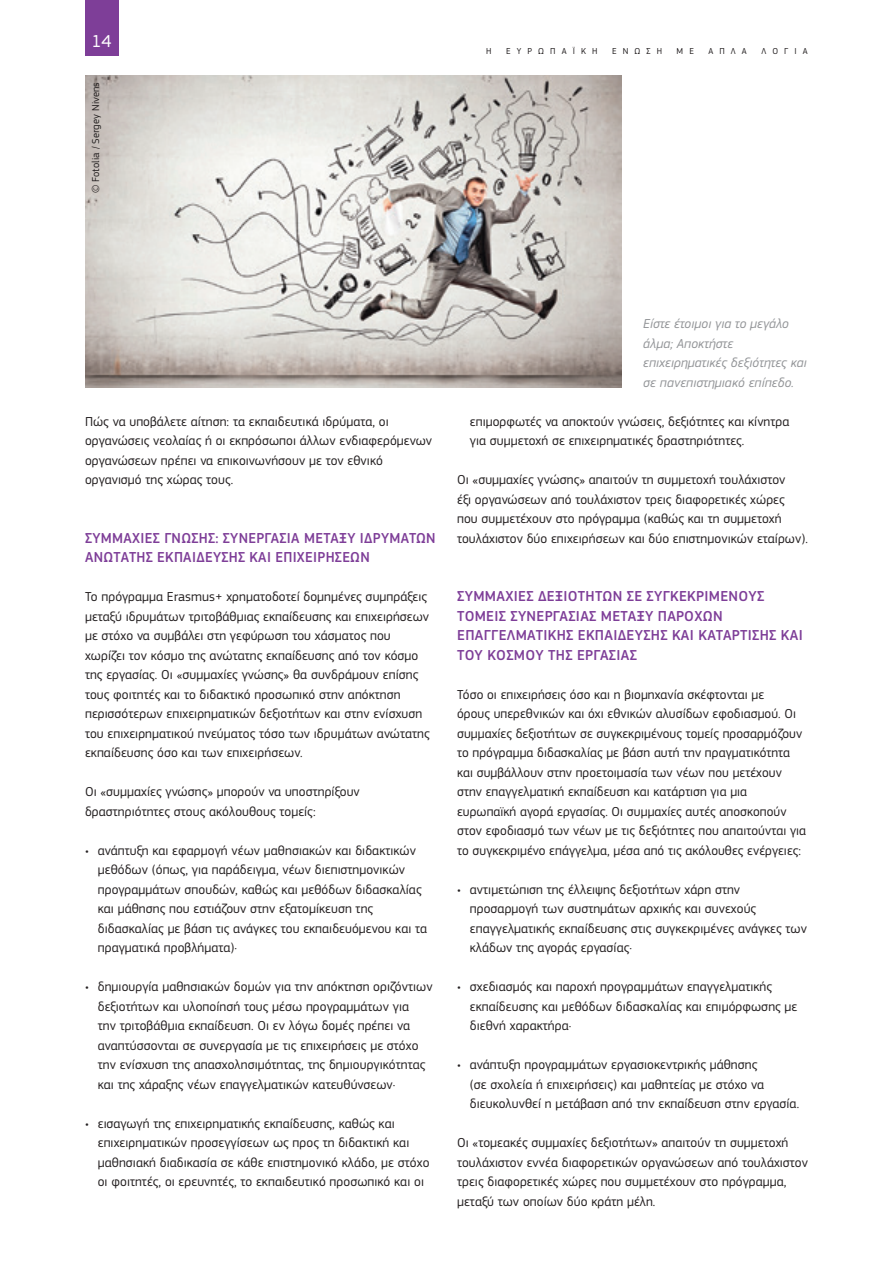
<style>
.page{position:relative;width:893px;height:1263px;background:#fff}
.page>*{position:absolute;margin:0;border:0;box-sizing:border-box;transform-origin:0 0}
.t1{font:18px "EC Square Sans Pro";color:#fff}
.Heading04{font:500 15px/19.5px "EC Square Sans Pro";letter-spacing:.02em;color:#7e3e98}
.BodyText{font:13.5px/19.5px "EC Square Sans Pro";letter-spacing:.005em;color:#231f20}
.legende_L{font:italic 13.5px/19.5px "EC Square Sans Pro";letter-spacing:.005em;color:#939598}
.copyright_copy{font:10.5px "EC Square Sans Pro";letter-spacing:.005em;color:#231f20}
.t2{font:9px "EC Square Sans Pro";letter-spacing:.68em;color:#231f20}
</style>
<div class="page">
<div style="left:85px;top:0;width:33px;height:55px;background:#7e3e98"></div>
<img style="left:85px;top:76px;width:537px;height:312px">
<h1 class="t1" style="left:92px;top:30px;width:22px">14</h1>
<p class="copyright_copy" style="left:90px;top:193px;width:113px;rotate:-90deg">© Fotolia / Sergey Nivens</p>
<p class="t2" style="left:486px;top:45px;width:7px">Η</p>
<p class="t2" style="left:506px;top:45px;width:93px">ΕΥΡΩΠΑΪΚΗ</p>
<p class="t2" style="left:612px;top:45px;width:51px">ΕΝΩΣΗ</p>
<p class="t2" style="left:677px;top:45px;width:19px">Μ Ε</p>
<p class="t2" style="left:708px;top:45px;width:40px">ΑΠΛΑ</p>
<p class="t2" style="left:761px;top:45px;width:48px">ΛΟΓΙΑ</p>
<p class="BodyText" style="left:85px;top:412px;width:349px">Πώς να υποβάλετε αίτηση: τα εκπαιδευτικά ιδρύματα, οι οργανώσεις νεολαίας ή οι εκπρόσωποι άλλων ενδιαφερόμενων οργανώσεων πρέπει να επικοινωνήσουν με τον εθνικό οργανισμό της χώρας τους.</p>
<p class="Heading04" style="left:85px;top:528px;width:352px">ΣΥΜΜΑΧΊ ΕΣ ΓΝΏΣΗΣ: ΣΥΝΕΡΓΑΣΊΑ ΜΕΤΑΞΎ ΙΔΡΥΜΆΤΩΝ<br>ΑΝΏΤΑΤΗΣ ΕΚΠΑΊΔΕΥΣΗΣ ΚΑΙ ΕΠΙΧΕΙΡΉΣΕΩΝ</p>
<p class="BodyText" style="left:85px;top:587px;width:346px">Το πρόγραμμα Erasmus+ χρηματοδοτεί δομημένες συμπράξεις μεταξύ ιδρυμάτων τριτοβάθμιας εκπαίδευσης και επιχειρήσεων με στόχο να συμβάλει στη γεφύρωση του χάσματος που χωρίζει τον κόσμο της ανώτατης εκπαίδευσης από τον κόσμο της εργασίας. Οι «συμμαχίες γνώσης» θα συνδράμουν επίσης τους φοιτητές και το διδακτικό προσωπικό στην απόκτηση περισσότερων επιχειρηματικών δεξιοτήτων και στην ενίσχυση του επιχειρηματικού πνεύματος τόσο των ιδρυμάτων ανώτατης εκπαίδευσης όσο και των επιχειρήσεων.</p>
<p class="BodyText" style="left:85px;top:782px;width:276px">Οι «συμμαχίες γνώσης» μπορούν να υποστηρίξουν δραστηριότητες στους ακόλουθους τομείς:</p>
<p class="BodyText" style="left:98px;top:841px;width:331px;text-indent:-13px">• ανάπτυξη και εφαρμογή νέων μαθησιακών και διδακτικών μεθόδων (όπως, για παράδειγμα, νέων διεπιστημονικών προγραμμάτων σπουδών, καθώς και μεθόδων διδασκαλίας και μάθησης που εστιάζουν στην εξατομίκευση της διδασκαλίας με βάση τις ανάγκες του εκπαιδευόμενου και τα πραγματικά προβλήματα)·</p>
<p class="BodyText" style="left:98px;top:977px;width:336px;text-indent:-13px">• δημιουργία μαθησιακών δομών για την απόκτηση οριζόντιων δεξιοτήτων και υλοποίησή τους μέσω προγραμμάτων για<br>την τριτοβάθμια εκπαίδευση. Οι εν λόγω δομές πρέπει να αναπτύσσονται σε συνεργασία με τις επιχειρήσεις με στόχο την ενίσχυση της απασχολησιμότητας, της δημιουργικότητας και της χάραξης νέων επαγγελματικών κατευθύνσεων·</p>
<p class="BodyText" style="left:98px;top:1114px;width:333px;text-indent:-13px">• εισαγωγή της επιχειρηματικής εκπαίδευσης, καθώς και επιχειρηματικών προσεγγίσεων ως προς τη διδακτική και μαθησιακή διαδικασία σε κάθε επιστημονικό κλάδο, με στόχο οι φοιτητές, οι ερευνητές, το εκπαιδευτικό προσωπικό και οι</p>
<p class="legende_L" style="left:643px;top:314px;width:165px">Είστε έτοιμοι για το μεγάλο άλμα; Αποκτήστε επιχειρηματικές δεξιότητες και σε πανεπιστημιακό επίπεδο.</p>
<p class="BodyText" style="left:470px;top:412px;width:321px">επιμορφωτές να αποκτούν γνώσεις, δεξιότητες και κίνητρα για συμμετοχή σε επιχειρηματικές δραστηριότητες.</p>
<p class="BodyText" style="left:457px;top:470px;width:352px">Οι «συμμαχίες γνώσης» απαιτούν τη συμμετοχή τουλάχιστον<br>έξι οργανώσεων από τουλάχιστον τρεις διαφορετικές χώρες που συμμετέχουν στο πρόγραμμα (καθώς και τη συμμετοχή τουλάχιστον δύο επιχειρήσεων και δύο επιστημονικών εταίρων).</p>
<p class="Heading04" style="left:457px;top:587px;width:347px">ΣΥΜΜΑΧΊ ΕΣ ΔΕΞΙΟΤΉΤΩΝ ΣΕ ΣΥΓΚΕΚΡΙΜΈΝΟΥΣ ΤΟΜΕΊ Σ ΣΥΝΕΡΓΑΣΊΑΣ ΜΕΤΑΞΎ ΠΑΡΌΧΩΝ ΕΠΑΓΓΕΛΜΑΤΙΚΉΣ ΕΚΠΑΊΔΕΥΣΗΣ ΚΑΙ ΚΑΤΆΡΤΙΣΗΣ ΚΑΙ ΤΟΥ ΚΌΣΜΟΥ ΤΗΣ ΕΡΓΑΣΊΑΣ</p>
<p class="BodyText" style="left:457px;top:685px;width:350px">Τόσο οι επιχειρήσεις όσο και η βιομηχανία σκέφτονται με<br>όρους υπερεθνικών και όχι εθνικών αλυσίδων εφοδιασμού. Οι συμμαχίες δεξιοτήτων σε συγκεκριμένους τομείς προσαρμόζουν το πρόγραμμα διδασκαλίας με βάση αυτή την πραγματικότητα και συμβάλλουν στην προετοιμασία των νέων που μετέχουν στην επαγγελματική εκπαίδευση και κατάρτιση για μια ευρωπαϊκή αγορά εργασίας. Οι συμμαχίες αυτές αποσκοπούν στον εφοδιασμό των νέων με τις δεξιότητες που απαιτούνται για το συγκεκριμένο επάγγελμα, μέσα από τις ακόλουθες ενέργειες:</p>
<p class="BodyText" style="left:470px;top:880px;width:339px;text-indent:-13px">• αντιμετώπιση της έλλειψης δεξιοτήτων χάρη στην προσαρμογή των συστημάτων αρχικής και συνεχούς επαγγελματικής εκπαίδευσης στις συγκεκριμένες ανάγκες των κλάδων της αγοράς εργασίας·</p>
<p class="BodyText" style="left:470px;top:977px;width:329px;text-indent:-13px">• σχεδιασμός και παροχή προγραμμάτων επαγγελματικής εκπαίδευσης και μεθόδων διδασκαλίας και επιμόρφωσης με διεθνή χαρακτήρα·</p>
<p class="BodyText" style="left:470px;top:1055px;width:331px;text-indent:-13px">• ανάπτυξη προγραμμάτων εργασιοκεντρικής μάθησης<br>(σε σχολεία ή επιχειρήσεις) και μαθητείας με στόχο να διευκολυνθεί η μετάβαση από την εκπαίδευση στην εργασία.</p>
<p class="BodyText" style="left:457px;top:1133px;width:352px">Οι «τομεακές συμμαχίες δεξιοτήτων» απαιτούν τη συμμετοχή τουλάχιστον εννέα διαφορετικών οργανώσεων από τουλάχιστον τρεις διαφορετικές χώρες που συμμετέχουν στο πρόγραμμα, μεταξύ των οποίων δύο κράτη μέλη.</p>
</div>
